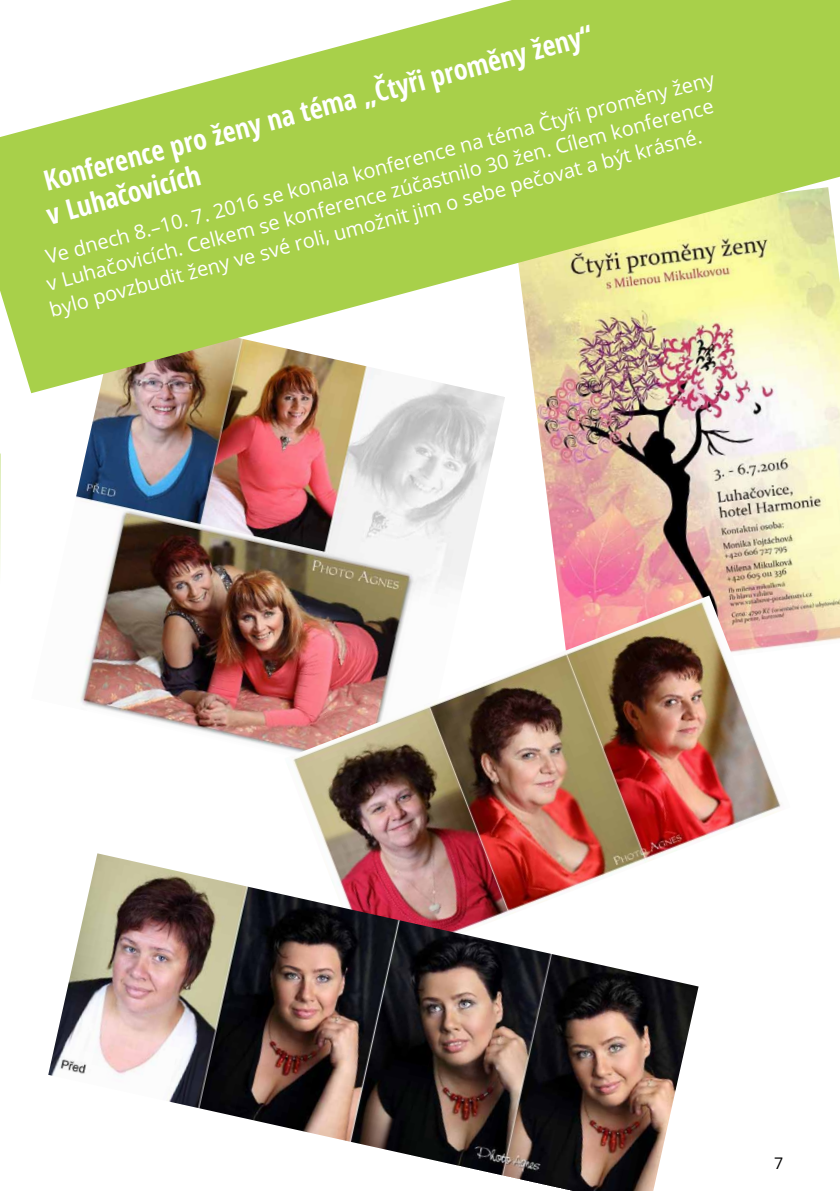
<style>
.page{position:relative;width:840px;height:1191px;background:#fff}
.page>*{position:absolute;margin:0;border:0;box-sizing:border-box;transform-origin:0 0}
.t1{font:700 condensed 28px/33.6px "Open Sans";color:#fff}
.t2{font:20px/26px "Open Sans";color:#fff}
.t3{font:16px "Open Sans";color:#000}
</style>
<div class="page">
<img style="left:31px;top:393px;width:474px;height:356px">
<svg style="left:0;top:453px;width:1px;height:114px"></svg>
<img style="left:534px;top:393px;width:305px;height:252px">
<img style="left:284px;top:595px;width:506px;height:258px">
<svg style="left:0;top:0;width:839px;height:393px;fill:#a8d04a"></svg>
<img style="left:48px;top:853px;width:650px;height:338px">
<h1 class="t1" style="left:34px;top:166px;width:574px;rotate:-15deg">Konference pro ženy na téma „Čtyři proměny ženy“ v Luhačovicích</h1>
<p class="t2" style="left:33px;top:246px;width:702px;text-indent:10px;rotate:-15deg">Ve dnech 8.–10. 7. 2016 se konala konference na téma Čtyři proměny ženy v Luhačovicích. Celkem se konference zúčastnilo 30 žen. Cílem konference bylo povzbudit ženy ve své roli, umožnit jim o sebe pečovat a být krásné.</p>
<p class="t3" style="left:773px;top:1152px;width:11px">7</p>
</div>
